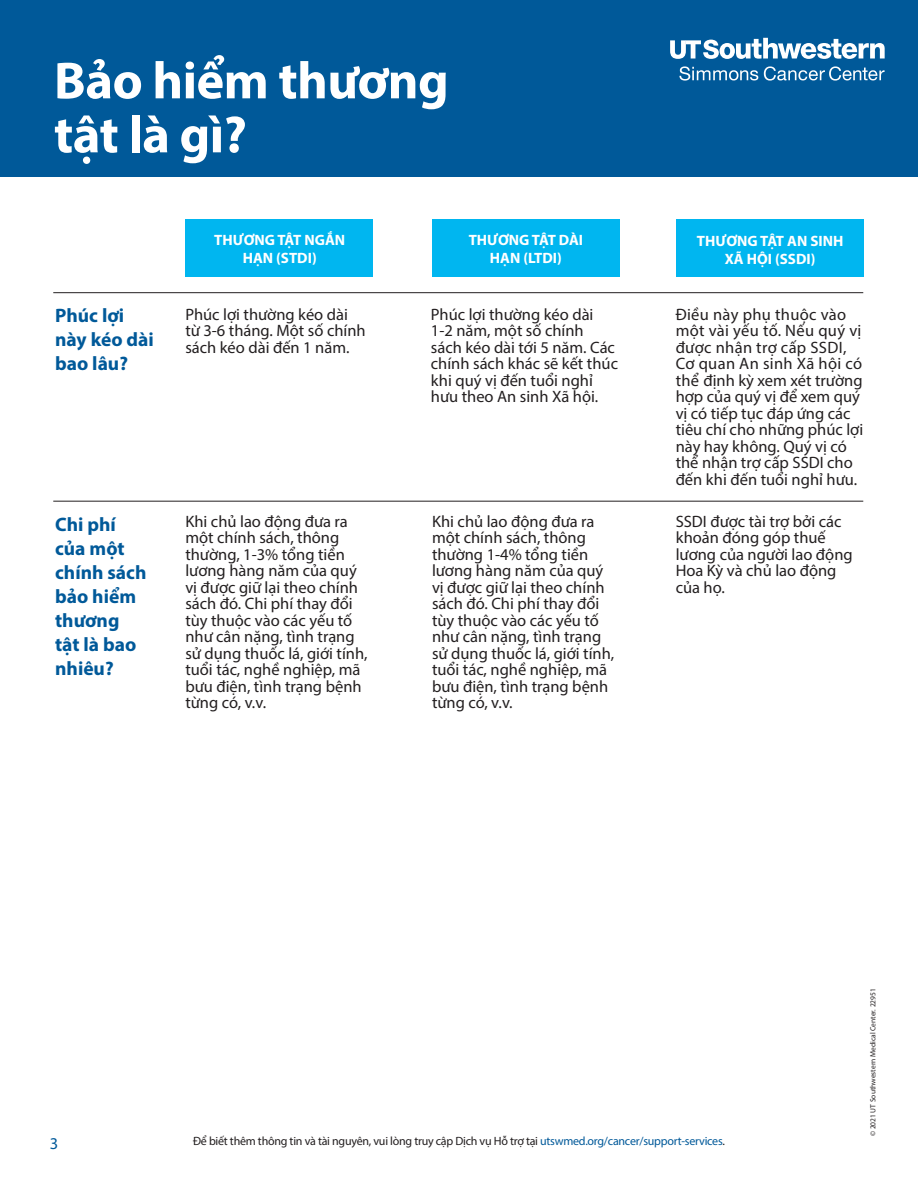
<style>
.page{position:relative;width:918px;height:1188px;background:#fff}
.page>*{position:absolute;margin:0;border:0;box-sizing:border-box;transform-origin:0 0}
.t1{font:700 52.5px/54px "Myriad Pro";letter-spacing:-.01em;color:#fff}
.t2{font:700 19.5px/24px "Myriad Pro";color:#005999}
.t3{font:16.5px/16.5px "Myriad Pro";color:#231f20}
.t4{font:16.5px "Myriad Pro";color:#005999}
.t5{font:700 15px/18px "Myriad Pro";color:#fff;text-align:center}
.t6{font:12px "Myriad Pro";letter-spacing:-.02em;color:#231f20}
.t7{font:7.5px "Myriad Pro";color:#231f20}
.s1{color:#005999}
</style>
<div class="page">
<div style="left:0;top:0;width:918px;height:176px;background:#005999"></div>
<div style="left:185px;top:219px;width:188px;height:57px;background:#00b6f0"></div>
<hr style="left:53px;top:501px;width:810px;height:1px;background:#231f20">
<div style="left:432px;top:219px;width:188px;height:57px;background:#00b6f0"></div>
<svg style="left:670px;top:38px;width:215px;height:21px"></svg>
<svg style="left:679px;top:66px;width:79px;height:15px"></svg>
<svg style="left:764px;top:66px;width:121px;height:15px"></svg>
<div style="left:676px;top:219px;width:188px;height:57px;background:#00b6f0"></div>
<hr style="left:53px;top:292px;width:810px;height:1px;background:#231f20">
<p class="t1" style="left:54px;top:52px;width:396px">Bảo hiểm thương tật là gì?</p>
<p class="t5" style="left:214px;top:231px;width:133px">THƯƠNG TẬT NGẮN<br>HẠN (STDI)</p>
<p class="t5" style="left:469px;top:231px;width:116px">THƯƠNG TẬT DÀI<br>HẠN (LTDI)</p>
<p class="t5" style="left:697px;top:231px;width:148px">THƯƠNG TẬT AN SINH<br>XÃ HỘI (SSDI)</p>
<p class="t2" style="left:55px;top:303px;width:100px">Phúc lợi này kéo dài bao lâu?</p>
<p class="t3" style="left:185px;top:306px;width:182px">Phúc lợi thường kéo dài từ 3-6 tháng. Một số chính sách kéo dài đến 1 năm.</p>
<p class="t3" style="left:431px;top:306px;width:189px">Phúc lợi thường kéo dài<br>1-2 năm, một số chính sách kéo dài tới 5 năm. Các chính sách khác sẽ kết thúc khi quý vị đến tuổi nghỉ hưu theo An sinh Xã hội.</p>
<p class="t3" style="left:676px;top:306px;width:189px">Điều này phụ thuộc vào một vài yếu tố. Nếu quý vị được nhận trợ cấp SSDI,<br>Cơ quan An sinh Xã hội có thể định kỳ xem xét trường hợp của quý vị để xem quý vị có tiếp tục đáp ứng các tiêu chí cho những phúc lợi này hay không. Quý vị có thể nhận trợ cấp SSDI cho đến khi đến tuổi nghỉ hưu.</p>
<p class="t2" style="left:55px;top:512px;width:93px">Chi phí của một chính sách bảo hiểm thương tật là bao nhiêu?</p>
<p class="t3" style="left:185px;top:513px;width:184px">Khi chủ lao động đưa ra một chính sách, thông thường, 1-3% tổng tiền lương hàng năm của quý vị được giữ lại theo chính sách đó. Chi phí thay đổi tùy thuộc vào các yếu tố như cân nặng, tình trạng sử dụng thuốc lá, giới tính, tuổi tác, nghề nghiệp, mã bưu điện, tình trạng bệnh từng có, v.v.</p>
<p class="t3" style="left:432px;top:513px;width:184px">Khi chủ lao động đưa ra một chính sách, thông thường 1-4% tổng tiền lương hàng năm của quý vị được giữ lại theo chính sách đó. Chi phí thay đổi tùy thuộc vào các yếu tố như cân nặng, tình trạng sử dụng thuốc lá, giới tính, tuổi tác, nghề nghiệp, mã bưu điện, tình trạng bệnh từng có, v.v.</p>
<p class="t3" style="left:676px;top:513px;width:179px">SSDI được tài trợ bởi các khoản đóng góp thuế lương của người lao động<br>Hoa Kỳ và chủ lao động của họ.</p>
<p class="t4" style="left:50px;top:1133px;width:10px">3</p>
<p class="t6" style="left:193px;top:1134px;width:533px">Để biết thêm thông tin và tài nguyên, vui lòng truy cập Dịch vụ Hỗ trợ tại <span class="s1">utswmed.org/cancer/support-services</span>.</p>
<p class="t7" style="left:868px;top:1136px;width:149px;rotate:-90deg">© 2021 UT Southwestern Medical Center. 22951</p>
</div>
